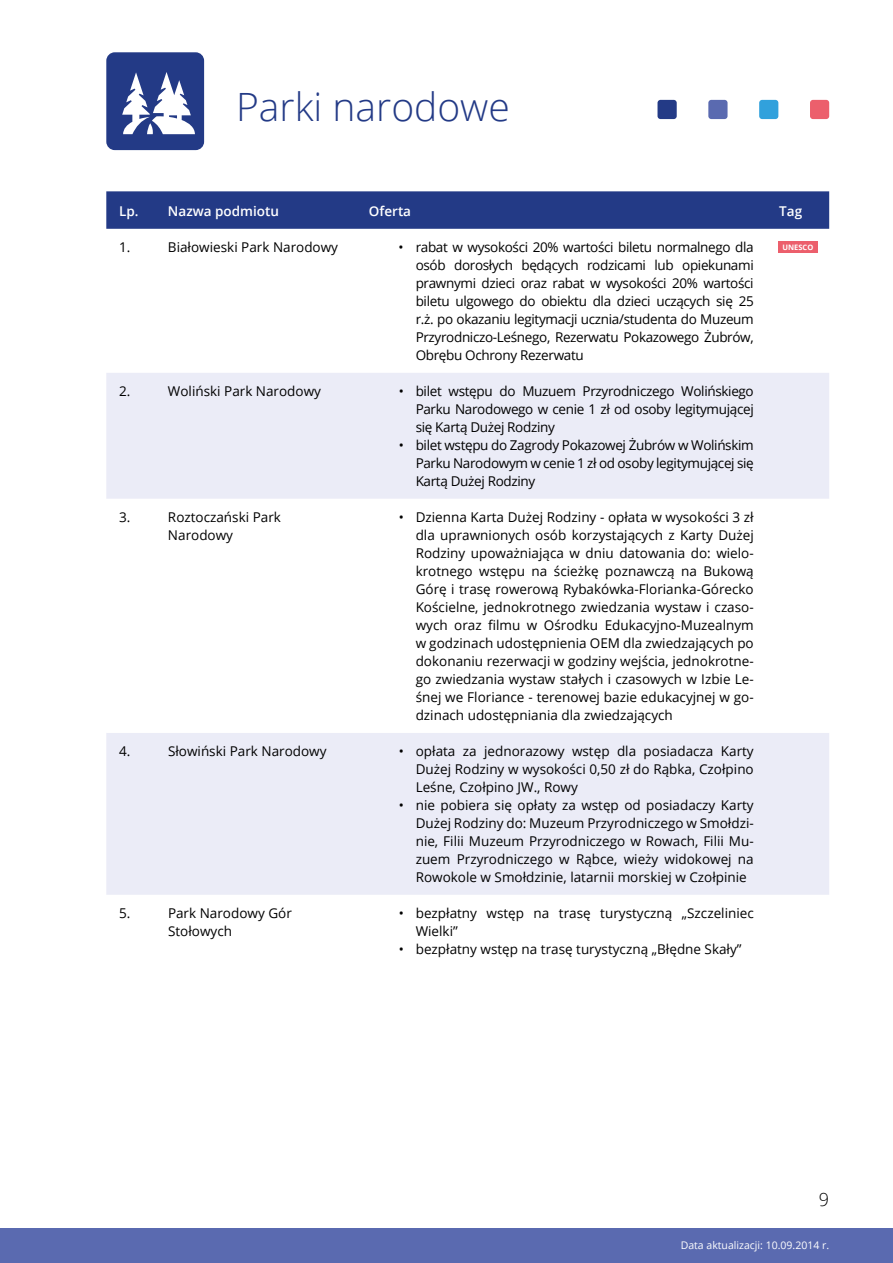
<style>
.page{position:relative;width:893px;height:1263px;background:#fff}
.page>*{position:absolute;margin:0;border:0;box-sizing:border-box;transform-origin:0 0}
.t1{font:300 39px "Open Sans";color:#233a86}
.t2{font:300 18px "Open Sans";color:#000}
.t3{font:13.5px/18px "Open Sans";color:#000;text-align:justify}
.t4{font:600 13.5px "Open Sans";color:#fff}
.t5{font:10.5px "Open Sans";color:#fff}
.t6{font:700 7.5px "Open Sans";color:#fff}
</style>
<div class="page">
<div style="left:0;top:1229px;width:893px;height:34px;background:#5a6ab0"></div>
<div style="left:657px;top:100px;width:20px;height:19px;background:#233a86;border-radius:3px"></div>
<div style="left:708px;top:100px;width:19px;height:19px;background:#5a6ab0;border-radius:3px"></div>
<div style="left:759px;top:100px;width:19px;height:19px;background:#31a1dc;border-radius:3px"></div>
<div style="left:810px;top:100px;width:19px;height:19px;background:#ec5f6c;border-radius:3px"></div>
<div style="left:106px;top:52px;width:98px;height:98px;background:#233a86;border-radius:8px"></div>
<svg style="left:122px;top:72px;width:73px;height:62px"></svg>
<div style="left:106px;top:191px;width:723px;height:38px;background:#233a86"></div>
<div style="left:106px;top:373px;width:723px;height:126px;background:#ebecf7"></div>
<div style="left:106px;top:733px;width:723px;height:162px;background:#ebecf7"></div>
<div style="left:778px;top:242px;width:40px;height:11px;background:#ec5f6c"></div>
<h1 class="t1" style="left:236px;top:80px;width:275px">Parki narodowe</h1>
<p class="t4" style="left:119px;top:202px;width:161px">Lp. Nazwa podmiotu</p>
<p class="t4" style="left:369px;top:202px;width:44px">Oferta</p>
<p class="t4" style="left:779px;top:202px;width:24px">Tag</p>
<p class="t3" style="left:119px;top:238px;width:13px">1.</p>
<p class="t3" style="left:168px;top:238px;width:172px">Białowieski Park Narodowy</p>
<p class="t3" style="left:416px;top:238px;width:340px;text-indent:-17px">• rabat w wysokości 20% wartości biletu normalnego dla osób dorosłych będących rodzicami lub opiekunami prawnymi dzieci oraz rabat w wysokości 20% wartości biletu ulgowego do obiektu dla dzieci uczących się 25 r.ż. po okazaniu legitymacji ucznia/studenta do Muzeum Przyrodniczo-Leśnego, Rezerwatu Pokazowego Żubrów, Obrębu Ochrony Rezerwatu</p>
<p class="t3" style="left:119px;top:382px;width:13px">2.</p>
<p class="t3" style="left:168px;top:382px;width:155px">Woliński Park Narodowy</p>
<p class="t3" style="left:416px;top:382px;width:340px;text-indent:-17px">• bilet wstępu do Muzuem Przyrodniczego Wolińskiego Parku Narodowego w cenie 1 zł od osoby legitymującej się Kartą Dużej Rodziny</p>
<p class="t3" style="left:416px;top:436px;width:340px;text-indent:-17px">• bilet wstępu do Zagrody Pokazowej Żubrów w Wolińskim Parku Narodowym w cenie 1 zł od osoby legitymującej się Kartą Dużej Rodziny</p>
<p class="t3" style="left:119px;top:508px;width:13px">3.</p>
<p class="t3" style="left:168px;top:508px;width:114px">Roztoczański Park<br>Narodowy</p>
<p class="t3" style="left:416px;top:508px;width:340px;text-indent:-17px">• Dzienna Karta Dużej Rodziny - opłata w wysokości 3 zł dla uprawnionych osób korzystających z Karty Dużej Rodziny upoważniająca w dniu datowania do: wielo&shy;krotnego wstępu na ścieżkę poznawczą na Bukową Górę i trasę rowerową Rybakówka-Florianka-Górecko Kościelne, jednokrotnego zwiedzania wystaw i czaso&shy;wych oraz filmu w Ośrodku Edukacyjno-Muzealnym w godzinach udostępnienia OEM dla zwiedzających po dokonaniu rezerwacji w godziny wejścia, jednokrotne&shy;go zwiedzania wystaw stałych i czasowych w Izbie Le&shy;śnej we Floriance - terenowej bazie edukacyjnej w go&shy;dzinach udostępniania dla zwiedzających</p>
<p class="t3" style="left:119px;top:742px;width:13px">4.</p>
<p class="t3" style="left:168px;top:742px;width:160px">Słowiński Park Narodowy</p>
<p class="t3" style="left:416px;top:742px;width:340px;text-indent:-17px">• opłata za jednorazowy wstęp dla posiadacza Karty Dużej Rodziny w wysokości 0,50 zł do Rąbka, Czołpino Leśne, Czołpino JW., Rowy</p>
<p class="t3" style="left:416px;top:796px;width:340px;text-indent:-17px">• nie pobiera się opłaty za wstęp od posiadaczy Karty Dużej Rodziny do: Muzeum Przyrodniczego w Smołdzi&shy;nie, Filii Muzeum Przyrodniczego w Rowach, Filii Mu&shy;zuem Przyrodniczego w Rąbce, wieży widokowej na Rowokole w Smołdzinie, latarnii morskiej w Czołpinie</p>
<p class="t3" style="left:119px;top:904px;width:13px">5.</p>
<p class="t3" style="left:168px;top:904px;width:125px">Park Narodowy Gór<br>Stołowych</p>
<p class="t3" style="left:416px;top:904px;width:340px;text-indent:-17px">• bezpłatny wstęp na trasę turystyczną „Szczeliniec<br>Wielki”</p>
<p class="t3" style="left:399px;top:940px;width:344px">• bezpłatny wstęp na trasę turystyczną „Błędne Skały”</p>
<p class="t6" style="left:782px;top:242px;width:32px">UNESCO</p>
<h2 class="t2" style="left:819px;top:1187px;width:12px">9</h2>
<p class="t5" style="left:681px;top:1238px;width:150px">Data aktualizacji: 10.09.2014 r.</p>
</div>
